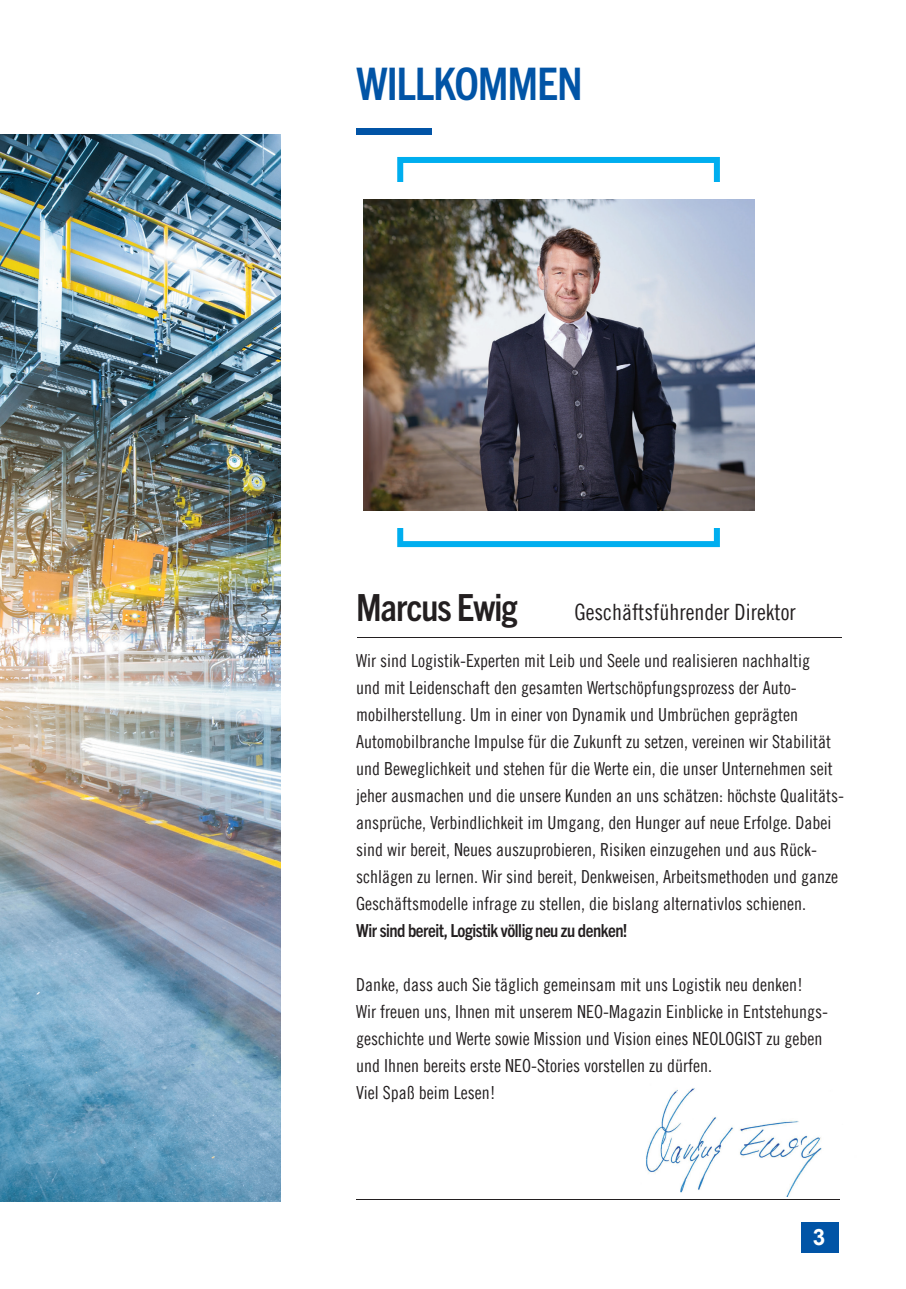
<style>
.page{position:relative;width:906px;height:1289px;background:#fff}
.page>*{position:absolute;margin:0;border:0;box-sizing:border-box;transform-origin:0 0}
.t1{font:700 condensed 45px "Trade Gothic Next LT Pro";letter-spacing:-.025em;color:#0154a6}
.t2{font:700 condensed 37.5px "Trade Gothic Next LT Pro";letter-spacing:-.025em;color:#231f20}
.t3{font:22.5px "Trade Gothic LT Pro Cn 18";color:#231f20}
.t4{font:700 22.5px "Arial";color:#fff}
.t5{font:18px/27px "Trade Gothic LT Pro Cn 18";color:#231f20}
.t6{font:700 condensed 18px "Trade Gothic Next LT Pro";letter-spacing:-.025em;color:#231f20}
</style>
<div class="page">
<img style="left:0;top:135px;width:281px;height:1066px">
<div style="left:801px;top:1222px;width:38px;height:30px;background:#0154a6"></div>
<hr style="left:356px;top:1199px;width:483px;height:1px;background:#231f20">
<hr style="left:357px;top:637px;width:485px;height:1px;background:#231f20">
<div style="left:356px;top:129px;width:76px;height:6px;background:#0154a6"></div>
<svg style="left:397px;top:157px;width:323px;height:390px"></svg>
<img style="left:363px;top:199px;width:391px;height:312px">
<div style="left:346px;top:183px;width:442px;height:16px;background:#fff"></div>
<div style="left:335px;top:511px;width:442px;height:16px;background:#fff"></div>
<img style="left:646px;top:1088px;width:176px;height:108px">
<h1 class="t1" style="left:356px;top:53px;width:228px">WILLKOMMEN</h1>
<h2 class="t2" style="left:356px;top:581px;width:163px">Marcus Ewig</h2>
<p class="t3" style="left:574px;top:599px;width:223px">Geschäftsführender Direktor</p>
<p class="t5" style="left:356px;top:646px;width:489px">Wir sind Logistik-Experten mit Leib und Seele und realisieren nachhaltig<br>und mit Leidenschaft den gesamten Wertschöpfungsprozess der Auto&shy;mobilherstellung. Um in einer von Dynamik und Umbrüchen geprägten Automobilbranche Impulse für die Zukunft zu setzen, vereinen wir Stabilität und Beweglichkeit und stehen für die Werte ein, die unser Unternehmen seit jeher ausmachen und die unsere Kunden an uns schätzen: höchste Qualitäts&shy;ansprüche, Verbindlichkeit im Umgang, den Hunger auf neue Erfolge. Dabei sind wir bereit, Neues auszuprobieren, Risiken einzugehen und aus Rück&shy;schlägen zu lernen. Wir sind bereit, Denkweisen, Arbeitsmethoden und ganze Geschäftsmodelle infrage zu stellen, die bislang alternativlos schienen.</p>
<p class="t6" style="left:356px;top:918px;width:273px">Wir sind bereit, Logistik völlig neu zu denken!</p>
<p class="t5" style="left:356px;top:970px;width:473px">Danke, dass auch Sie täglich gemeinsam mit uns Logistik neu denken!<br>Wir freuen uns, Ihnen mit unserem NEO-Magazin Einblicke in Entstehungs&shy;geschichte und Werte sowie Mission und Vision eines NEOLOGIST zu geben und Ihnen bereits erste NEO-Stories vorstellen zu dürfen.<br>Viel Spaß beim Lesen!</p>
<p class="t4" style="left:813px;top:1221px;width:14px">3</p>
</div>
